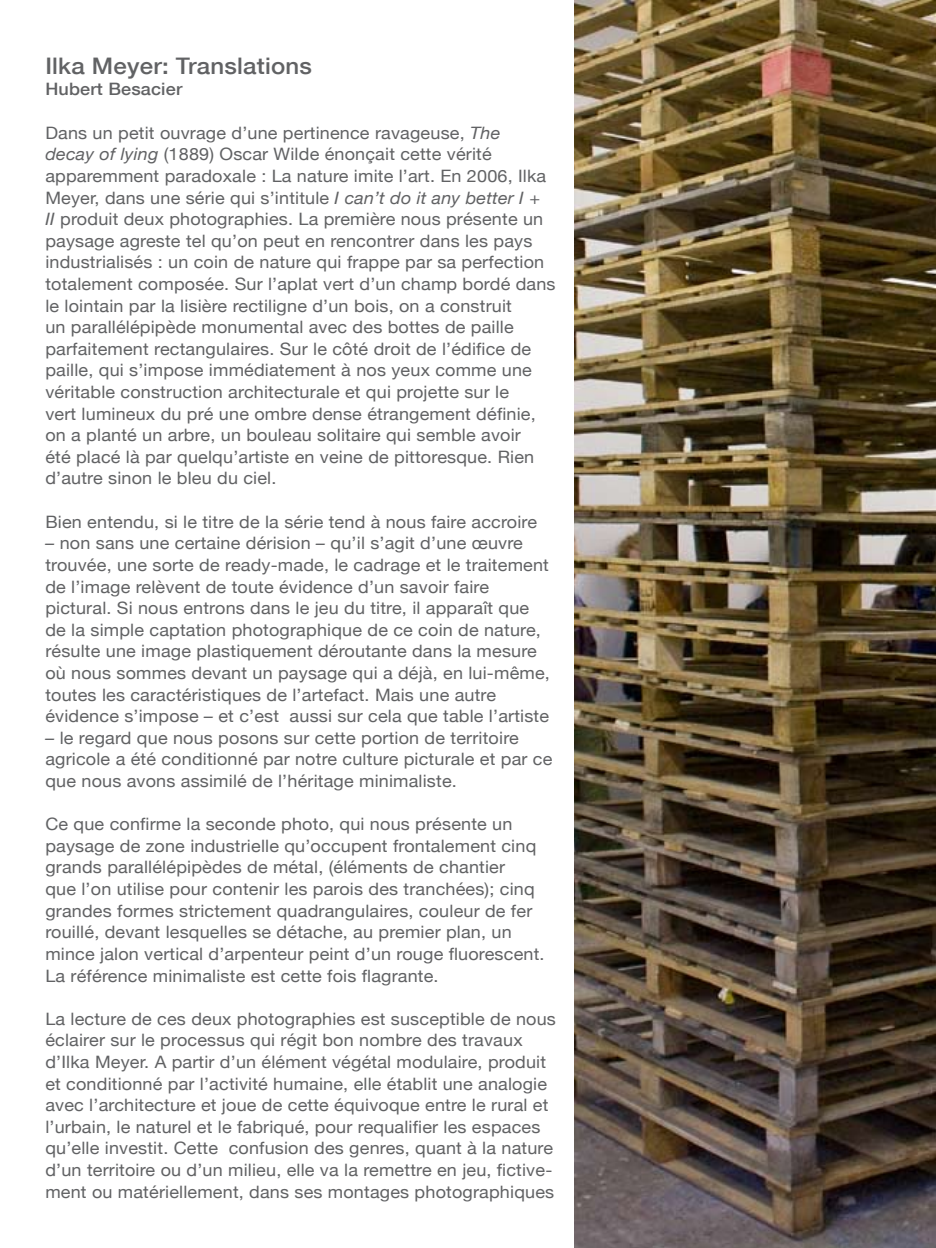
<style>
.page{position:relative;width:936px;height:1248px;background:#fff}
.page>*{position:absolute;margin:0;border:0;box-sizing:border-box;transform-origin:0 0}
.t1{font:500 22.8px "Helvetica Neue";letter-spacing:.01em;color:#616264;scale:1.05 1}
.t2{font:17.2px/21.6px "Helvetica Neue";letter-spacing:.01em;color:#616264;scale:1.05 1}
.t3{font:500 17.2px "Helvetica Neue";letter-spacing:.01em;color:#616264;scale:1.05 1}
.s1{font-style:italic}
</style>
<div class="page">
<img style="left:574px;top:0;width:361px;height:1247px">
<h1 class="t1" style="left:45px;top:52px;width:255px">Ilka Meyer: Translations</h1>
<p class="t3" style="left:45px;top:79px;width:132px">Hubert Besacier</p>
<p class="t2" style="left:45px;top:121px;width:487px">Dans un petit ouvrage d’une pertinence ravageuse, <span class="s1">The<br>decay of lying</span> (1889) Oscar Wilde énonçait cette vérité apparemment paradoxale : La nature imite l’art. En 2006, Ilka Meyer, dans une série qui s’intitule <span class="s1">I can’t do it any better I +<br>II</span> produit deux photographies. La première nous présente un paysage agreste tel qu’on peut en rencontrer dans les pays industrialisés : un coin de nature qui frappe par sa perfection totalement composée. Sur l’aplat vert d’un champ bordé dans le lointain par la lisière rectiligne d’un bois, on a construit<br>un parallélépipède monumental avec des bottes de paille parfaitement rectangulaires. Sur le côté droit de l’édifice de paille, qui s’impose immédiatement à nos yeux comme une véritable construction architecturale et qui projette sur le<br>vert lumineux du pré une ombre dense étrangement définie, on a planté un arbre, un bouleau solitaire qui semble avoir<br>été placé là par quelqu’artiste en veine de pittoresque. Rien d’autre sinon le bleu du ciel.</p>
<p class="t2" style="left:45px;top:510px;width:470px">Bien entendu, si le titre de la série tend à nous faire accroire</p>
<p class="t2" style="left:45px;top:532px;width:482px"><span class="s1">–</span> non sans une certaine dérision <span class="s1">–</span> qu’il s’agit d’une œuvre trouvée, une sorte de ready-made, le cadrage et le traitement de l’image relèvent de toute évidence d’un savoir faire pictural. Si nous entrons dans le jeu du titre, il apparaît que de la simple captation photographique de ce coin de nature, résulte une image plastiquement déroutante dans la mesure où nous sommes devant un paysage qui a déjà, en lui-même, toutes les caractéristiques de l’artefact. Mais une autre évidence s’impose <span class="s1">–</span> et c’est aussi sur cela que table l’artiste</p>
<p class="t2" style="left:45px;top:726px;width:484px"><span class="s1">–</span> le regard que nous posons sur cette portion de territoire agricole a été conditionné par notre culture picturale et par ce que nous avons assimilé de l’héritage minimaliste.</p>
<p class="t2" style="left:45px;top:813px;width:477px">Ce que confirme la seconde photo, qui nous présente un paysage de zone industrielle qu’occupent frontalement cinq grands parallélépipèdes de métal, (éléments de chantier<br>que l’on utilise pour contenir les parois des tranchées); cinq grandes formes strictement quadrangulaires, couleur de fer rouillé, devant lesquelles se détache, au premier plan, un mince jalon vertical d’arpenteur peint d’un rouge fluorescent.<br>La référence minimaliste est cette fois flagrante.</p>
<p class="t2" style="left:45px;top:1007px;width:487px">La lecture de ces deux photographies est susceptible de nous éclairer sur le processus qui régit bon nombre des travaux d’Ilka Meyer. A partir d’un élément végétal modulaire, produit et conditionné par l’activité humaine, elle établit une analogie avec l’architecture et joue de cette équivoque entre le rural et l’urbain, le naturel et le fabriqué, pour requalifier les espaces qu’elle investit. Cette confusion des genres, quant à la nature d’un territoire ou d’un milieu, elle va la remettre en jeu, fictive&shy;ment ou matériellement, dans ses montages photographiques</p>
</div>
